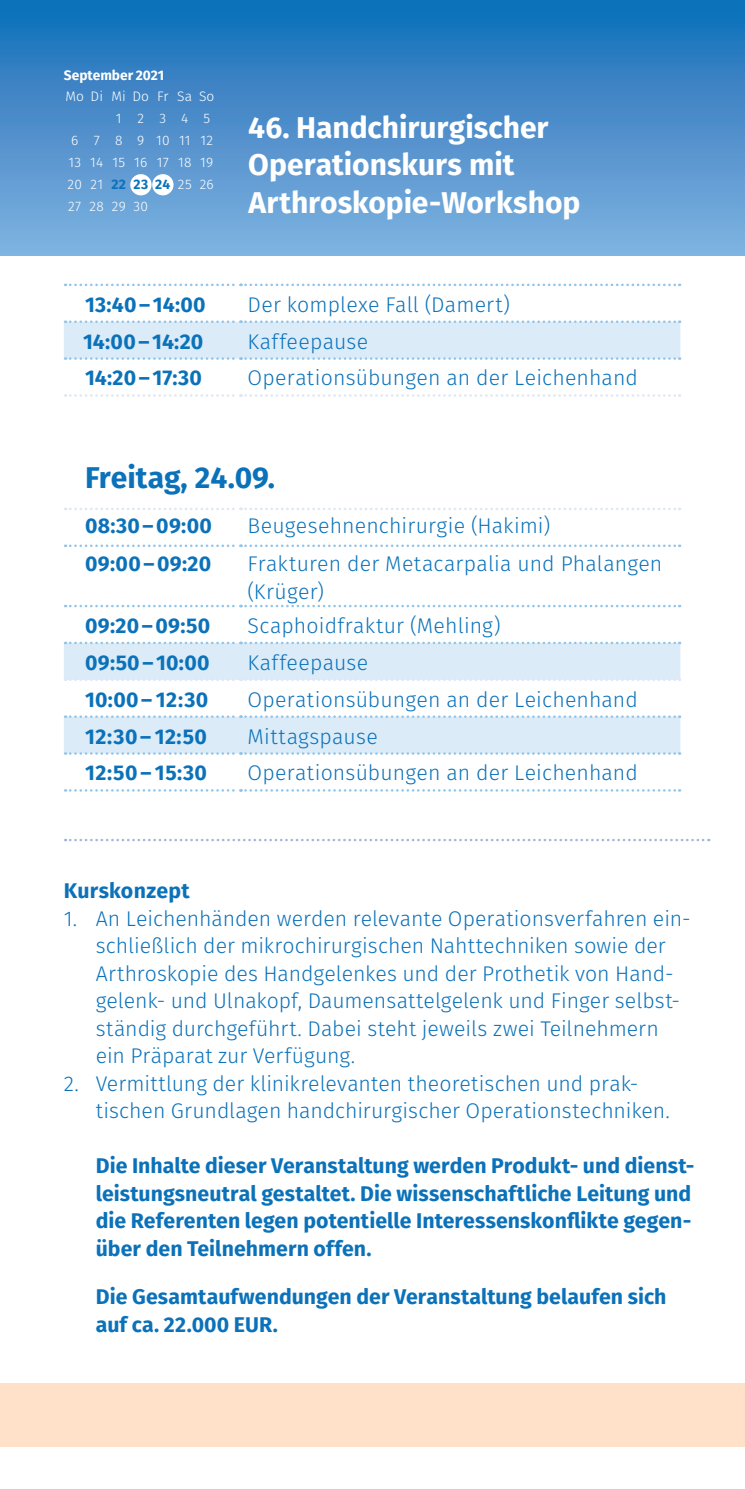
<style>
.page{position:relative;width:745px;height:1489px;background:#fff}
.page>*{position:absolute;margin:0;border:0;box-sizing:border-box;transform-origin:0 0}
.t1{font:700 30px/37.5px "Fira Sans";color:#fff}
.t2{font:700 30px "Fira Sans";color:#0b72ba}
.t3{font:300 21.25px/27.5px "Fira Sans";letter-spacing:.005em;color:#0b72ba}
.t4{font:700 21.25px/27.5px "Fira Sans";letter-spacing:.005em;color:#0b72ba}
.t5{font:300 13.75px "Fira Sans";letter-spacing:.02em;color:#fff}
.t6{font:300 13.75px "Fira Sans";color:#fff}
.t7{font:700 13.75px "Fira Sans";color:#fff}
.s1{font-weight:700;color:#0b72ba}
</style>
<div class="page">
<div style="left:0;top:0;width:744px;height:255px;background:linear-gradient(to bottom,#106db7,#85b2e0)"></div>
<div style="left:0;top:1382px;width:744px;height:64px;background:#fee1c8"></div>
<svg style="left:744px;top:1383px;width:1px;height:63px"></svg>
<div style="left:130px;top:174px;width:21px;height:21px;background:#fff;border-radius:50%"></div>
<div style="left:152px;top:174px;width:21px;height:21px;background:#fff;border-radius:50%"></div>
<svg style="left:64px;top:322px;width:616px;height:431px"></svg>
<svg style="left:65px;top:507px;width:614px;height:3px"></svg>
<svg style="left:65px;top:678px;width:614px;height:3px"></svg>
<svg style="left:65px;top:394px;width:614px;height:3px"></svg>
<svg style="left:65px;top:641px;width:614px;height:3px"></svg>
<svg style="left:65px;top:283px;width:614px;height:3px"></svg>
<svg style="left:65px;top:320px;width:614px;height:3px"></svg>
<svg style="left:65px;top:357px;width:614px;height:3px"></svg>
<svg style="left:65px;top:789px;width:614px;height:2px"></svg>
<svg style="left:65px;top:544px;width:614px;height:3px"></svg>
<svg style="left:65px;top:604px;width:614px;height:3px"></svg>
<svg style="left:65px;top:715px;width:614px;height:3px"></svg>
<svg style="left:65px;top:752px;width:614px;height:2px"></svg>
<svg style="left:65px;top:838px;width:643px;height:3px"></svg>
<p class="t7" style="left:64px;top:63px;width:102px">September 2021</p>
<p class="t6" style="left:65px;top:87px;width:150px">Mo Di Mi Do Fr Sa So</p>
<p class="t5" style="left:116px;top:109px;width:96px">12345</p>
<p class="t5" style="left:71px;top:131px;width:143px">6 7 8 9 101112</p>
<p class="t5" style="left:68px;top:153px;width:146px">13 14 15 16 17 18 19</p>
<p class="t5" style="left:67px;top:175px;width:148px">20 21 <span class="s1">22 23 24</span> 25 26</p>
<p class="t5" style="left:68px;top:197px;width:81px">27 28 29 30</p>
<h1 class="t1" style="left:248px;top:106px;width:333px">46. Handchirurgischer<br>Operationskurs mit<br>Arthroskopie-Workshop</h1>
<p class="t4" style="left:85px;top:289px;width:122px">13:40–14:00</p>
<p class="t3" style="left:247px;top:290px;width:264px">Der komplexe Fall (Damert)</p>
<p class="t4" style="left:83px;top:326px;width:122px">14:00–14:20</p>
<p class="t3" style="left:247px;top:328px;width:122px">Kaffeepause</p>
<p class="t4" style="left:85px;top:363px;width:118px">14:20–17:30</p>
<p class="t3" style="left:247px;top:364px;width:392px">Operationsübungen an der Leichenhand</p>
<h1 class="t2" style="left:85px;top:452px;width:191px">Freitag, 24.09.</h1>
<p class="t4" style="left:85px;top:510px;width:128px">08:30–09:00</p>
<p class="t3" style="left:247px;top:511px;width:304px">Beugesehnenchirurgie (Hakimi)</p>
<p class="t4" style="left:85px;top:548px;width:127px">09:00–09:20</p>
<p class="t3" style="left:247px;top:549px;width:416px">Frakturen der Metacarpalia und Phalangen (Krüger)</p>
<p class="t4" style="left:85px;top:610px;width:126px">09:20–09:50</p>
<p class="t3" style="left:247px;top:611px;width:254px">Scaphoidfraktur (Mehling)</p>
<p class="t4" style="left:85px;top:647px;width:126px">09:50–10:00</p>
<p class="t3" style="left:247px;top:648px;width:122px">Kaffeepause</p>
<p class="t4" style="left:85px;top:684px;width:125px">10:00– 12:30</p>
<p class="t3" style="left:247px;top:685px;width:392px">Operationsübungen an der Leichenhand</p>
<p class="t4" style="left:85px;top:721px;width:123px">12:30– 12:50</p>
<p class="t3" style="left:247px;top:722px;width:132px">Mittagspause</p>
<p class="t4" style="left:85px;top:757px;width:123px">12:50– 15:30</p>
<p class="t3" style="left:247px;top:759px;width:392px">Operationsübungen an der Leichenhand</p>
<p class="t4" style="left:64px;top:875px;width:127px">Kurskonzept</p>
<p class="t3" style="left:96px;top:904px;width:596px;text-indent:-32px">1. An Leichenhänden werden relevante Operationsverfahren ein&shy;schließlich der mikrochirurgischen Nahttechniken sowie der Arthroskopie des Handgelenkes und der Prothetik von Hand&shy;gelenk- und Ulnakopf, Daumensattelgelenk und Finger selbst&shy;ständig durchgeführt. Dabei steht jeweils zwei Teilnehmern ein Präparat zur Verfügung.</p>
<p class="t3" style="left:96px;top:1069px;width:575px;text-indent:-32px">2. Vermittlung der klinikrelevanten theoretischen und prak&shy;tischen Grundlagen handchirurgischer Operationstechniken.</p>
<p class="t4" style="left:96px;top:1150px;width:599px">Die Inhalte dieser Veranstaltung werden Produkt- und dienst&shy;leistungsneutral gestaltet. Die wissenschaftliche Leitung und die Referenten legen potentielle Interessenskonflikte gegen&shy;über den Teilnehmern offen.</p>
<p class="t4" style="left:96px;top:1281px;width:572px">Die Gesamtaufwendungen der Veranstaltung belaufen sich auf ca. 22.000 EUR.</p>
</div>
